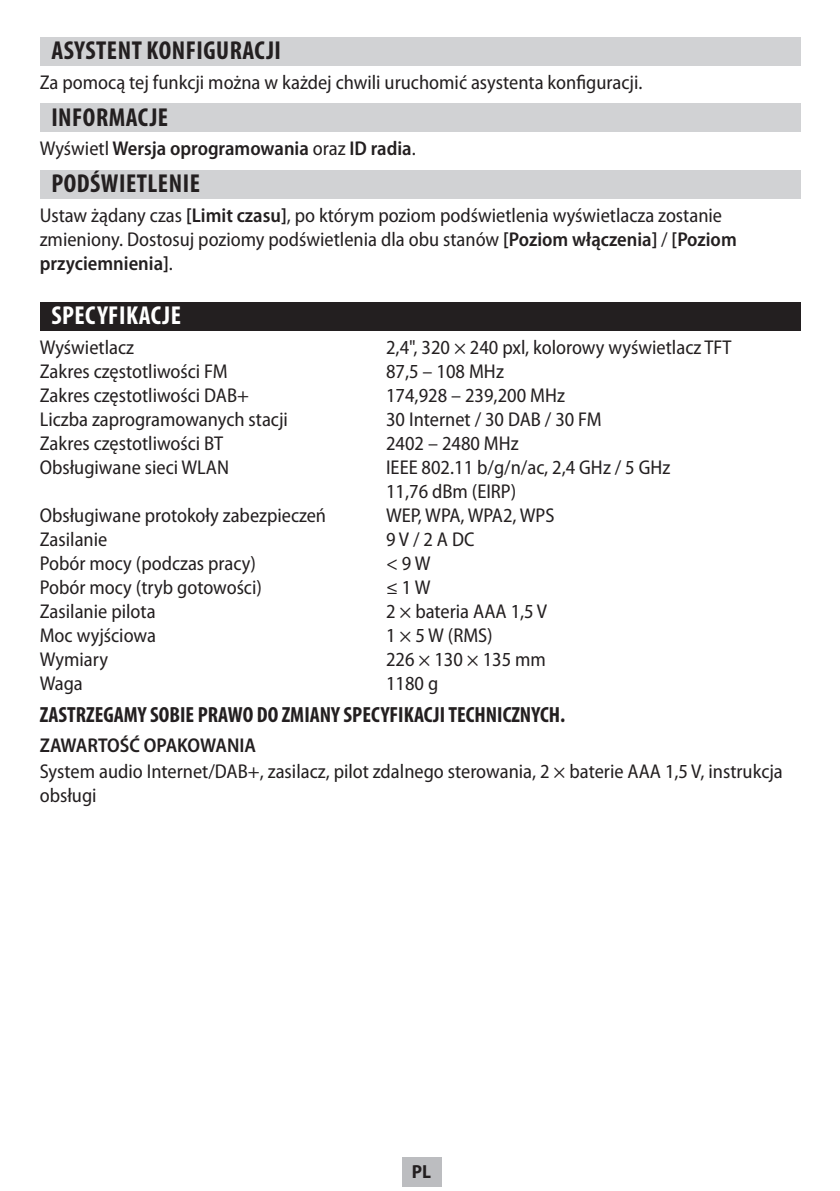
<style>
.page{position:relative;width:840px;height:1191px;background:#fff}
.page>*{position:absolute;margin:0;border:0;box-sizing:border-box;transform-origin:0 0}
.Podnadpis{font:700 condensed 26px "Myriad Pro";letter-spacing:.02em;color:#231f20}
.Nadpis{font:700 condensed 26px "Myriad Pro";letter-spacing:.02em;color:#fff}
.Tučný_text{font:700 condensed 22px "Myriad Pro";color:#231f20}
.Text{font:semi-condensed 20px/24px "Myriad Pro";color:#231f20}
.Text-2{font:600 semi-condensed 20px "Myriad Pro";color:#231f20}
.Tučný_text-2{font:600 semi-condensed 20px "Myriad Pro";color:#231f20}
.t1{font:700 semi-condensed 19px "Myriad Pro";color:#231f20}
.s1{font-weight:400}
.s2{font-weight:600}
</style>
<div class="page">
<div style="left:401px;top:1157px;width:40px;height:29px;background:#bcbdc0"></div>
<div style="left:40px;top:37px;width:759px;height:29px;background:#d1d2d4"></div>
<div style="left:40px;top:103px;width:759px;height:29px;background:#d1d2d4"></div>
<div style="left:40px;top:170px;width:759px;height:29px;background:#d1d2d4"></div>
<div style="left:40px;top:301px;width:759px;height:29px;background:#231f20"></div>
<p class="Podnadpis" style="left:51px;top:34px;width:231px">ASYSTENT KONFIGURACJI</p>
<p class="Text" style="left:40px;top:70px;width:604px">Za pomocą tej funkcji można w każdej chwili uruchomić asystenta konfiguracji.</p>
<p class="Podnadpis" style="left:51px;top:101px;width:118px">INFORMACJE</p>
<p class="Text-2" style="left:40px;top:136px;width:377px"><span class="s1">Wyświetl</span> Wersja oprogramowania <span class="s1">oraz</span> ID radia<span class="s1">.</span></p>
<p class="Podnadpis" style="left:51px;top:167px;width:150px">PODŚWIETLENIE</p>
<p class="Text" style="left:40px;top:203px;width:698px">Ustaw żądany czas <span class="s2">[Limit czasu]</span>, po którym poziom podświetlenia wyświetlacza zostanie zmieniony. Dostosuj poziomy podświetlenia dla obu stanów <span class="s2">[Poziom włączenia]</span> / <span class="s2">[Poziom przyciemnienia]</span>.</p>
<p class="Nadpis" style="left:51px;top:299px;width:131px">SPECYFIKACJE</p>
<p class="Text" style="left:40px;top:335px;width:96px">Wyświetlacz</p>
<p class="Text" style="left:386px;top:335px;width:347px">2,4", 320 × 240 pxl, kolorowy wyświetlacz TFT</p>
<p class="Text" style="left:40px;top:359px;width:189px">Zakres częstotliwości FM</p>
<p class="Text" style="left:386px;top:359px;width:119px">87,5 – 108 MHz</p>
<p class="Text" style="left:40px;top:383px;width:211px">Zakres częstotliwości DAB+</p>
<p class="Text" style="left:386px;top:383px;width:180px">174,928 – 239,200 MHz</p>
<p class="Text" style="left:40px;top:407px;width:249px">Liczba zaprogramowanych stacji</p>
<p class="Text" style="left:386px;top:407px;width:217px">30 Internet / 30 DAB / 30 FM</p>
<p class="Text" style="left:40px;top:431px;width:185px">Zakres częstotliwości BT</p>
<p class="Text" style="left:386px;top:431px;width:134px">2402 – 2480 MHz</p>
<p class="Text" style="left:40px;top:455px;width:191px">Obsługiwane sieci WLAN</p>
<p class="Text" style="left:386px;top:455px;width:285px">IEEE 802.11 b/g/n/ac, 2,4 GHz / 5 GHz<br>11,76 dBm (EIRP)</p>
<p class="Text" style="left:40px;top:503px;width:288px">Obsługiwane protokoły zabezpieczeń</p>
<p class="Text" style="left:386px;top:503px;width:170px">WEP, WPA, WPA2, WPS</p>
<p class="Text" style="left:40px;top:527px;width:69px">Zasilanie</p>
<p class="Text" style="left:386px;top:527px;width:90px">9 V / 2 A DC</p>
<p class="Text" style="left:40px;top:551px;width:218px">Pobór mocy (podczas pracy)</p>
<p class="Text" style="left:386px;top:551px;width:46px">&lt; 9 W</p>
<p class="Text" style="left:40px;top:575px;width:223px">Pobór mocy (tryb gotowości)</p>
<p class="Text" style="left:386px;top:575px;width:46px">≤ 1 W</p>
<p class="Text" style="left:40px;top:599px;width:117px">Zasilanie pilota</p>
<p class="Text" style="left:386px;top:599px;width:163px">2 × bateria AAA 1,5 V</p>
<p class="Text" style="left:40px;top:623px;width:118px">Moc wyjściowa</p>
<p class="Text" style="left:386px;top:623px;width:108px">1 × 5 W (RMS)</p>
<p class="Text" style="left:40px;top:647px;width:70px">Wymiary</p>
<p class="Text" style="left:386px;top:647px;width:161px">226 × 130 × 135 mm</p>
<p class="Text" style="left:40px;top:671px;width:45px">Waga</p>
<p class="Text" style="left:386px;top:671px;width:54px">1180 g</p>
<p class="Tučný_text" style="left:40px;top:700px;width:526px">ZASTRZEGAMY SOBIE PRAWO DO ZMIANY SPECYFIKACJI TECHNICZNYCH.</p>
<p class="Tučný_text-2" style="left:40px;top:733px;width:218px">ZAWARTOŚĆ OPAKOWANIA</p>
<p class="Text" style="left:40px;top:759px;width:744px">System audio Internet/DAB+, zasilacz, pilot zdalnego sterowania, 2 × baterie AAA 1,5 V, instrukcja obsługi</p>
<p class="t1" style="left:411px;top:1159px;width:21px">PL</p>
</div>
